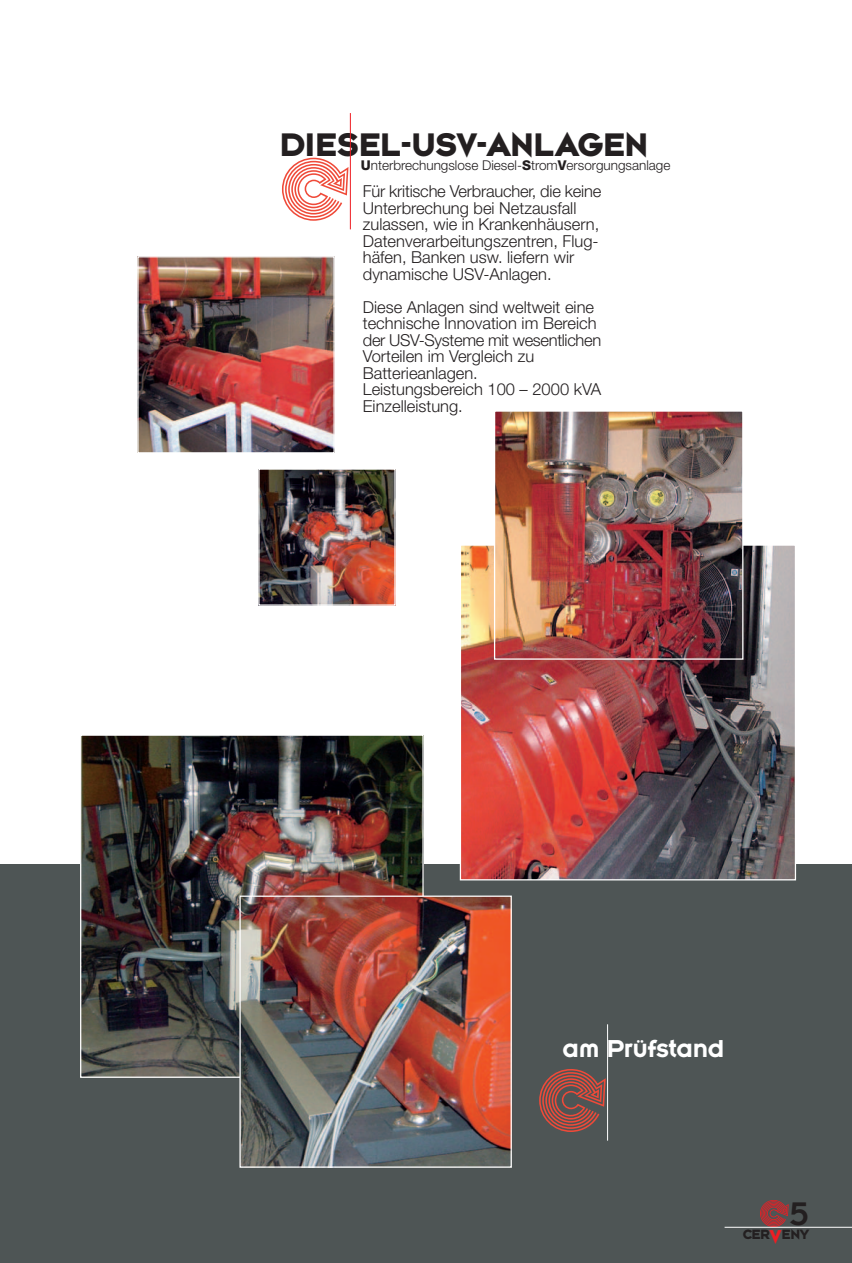
<style>
.page{position:relative;width:852px;height:1263px;background:#fff}
.page>*{position:absolute;margin:0;border:0;box-sizing:border-box;transform-origin:0 0}
.t1{font:700 36px "Bonn";color:#231f20}
.t2{font:300 36px "Bonn";color:#231f20}
.t3{font:500 27px "Bonn";color:#fff}
.t4{font:300 16.5px/16.5px "Helvetica Neue";color:#231f20}
.t5{font:700 14.85px "Bonn";letter-spacing:-.01em;color:#231f20}
.t6{font:300 13.5px "Helvetica Neue";color:#231f20}
.s1{font-weight:800}
.s2{font-size:20.55px;color:#ee1d23}
</style>
<div class="page">
<div style="left:0;top:864px;width:851px;height:399px;background:#4e5555"></div>
<img style="left:760px;top:1200px;width:29px;height:26px">
<hr style="left:724px;top:1227px;width:127px;height:1px;background:#fff">
<img style="left:139px;top:258px;width:193px;height:193px">
<div style="left:137px;top:256px;width:197px;height:197px;border:1px solid #fff"></div>
<img style="left:461px;top:546px;width:332px;height:332px">
<img style="left:495px;top:412px;width:246px;height:246px">
<div style="left:493px;top:410px;width:250px;height:250px;border:1px solid #fff"></div>
<img style="left:82px;top:736px;width:339px;height:340px">
<img style="left:241px;top:897px;width:268px;height:269px">
<div style="left:239px;top:895px;width:272px;height:273px;border:1px solid #fff"></div>
<img style="left:260px;top:470px;width:133px;height:134px">
<div style="left:258px;top:468px;width:137px;height:138px;border:1px solid #fff"></div>
<hr style="left:350px;top:113px;width:1px;height:116px;background:#ee1d23">
<svg style="left:282px;top:158px;width:66px;height:63px"></svg>
<hr style="left:607px;top:1024px;width:1px;height:116px;background:#fff">
<svg style="left:539px;top:1069px;width:66px;height:63px"></svg>
<h1 class="t1" style="left:279px;top:133px;width:370px">DIESEL-USV-ANLAGEN</h1>
<p class="t6" style="left:360px;top:161px;width:311px"><span class="s1">U</span>nterbrechungslose Diesel-<span class="s1">S</span>trom<span class="s1">V</span>ersorgungsanlage</p>
<p class="t4" style="left:362px;top:185px;width:240px">Für kritische Verbraucher, die keine<br>Unterbrechung bei Netzausfall zulassen, wie in Krankenhäusern,<br>Datenverarbeitungszentren, Flug&shy;häfen, Banken usw. liefern wir dynamische USV-Anlagen.</p>
<p class="t4" style="left:362px;top:300px;width:240px">Diese Anlagen sind weltweit eine technische Innovation im Bereich der USV-Systeme mit wesentlichen<br>Vorteilen im Vergleich zu<br>Batterieanlagen.<br>Leistungsbereich 100 – 2000 kVA<br>Einzelleistung.</p>
<h2 class="t3" style="left:562px;top:1039px;width:163px">am Prüfstand</h2>
<h1 class="t2" style="left:789px;top:1202px;width:21px">5</h1>
<p class="t5" style="left:742px;top:1229px;width:68px">CER<span class="s2">V</span>ENY</p>
</div>
